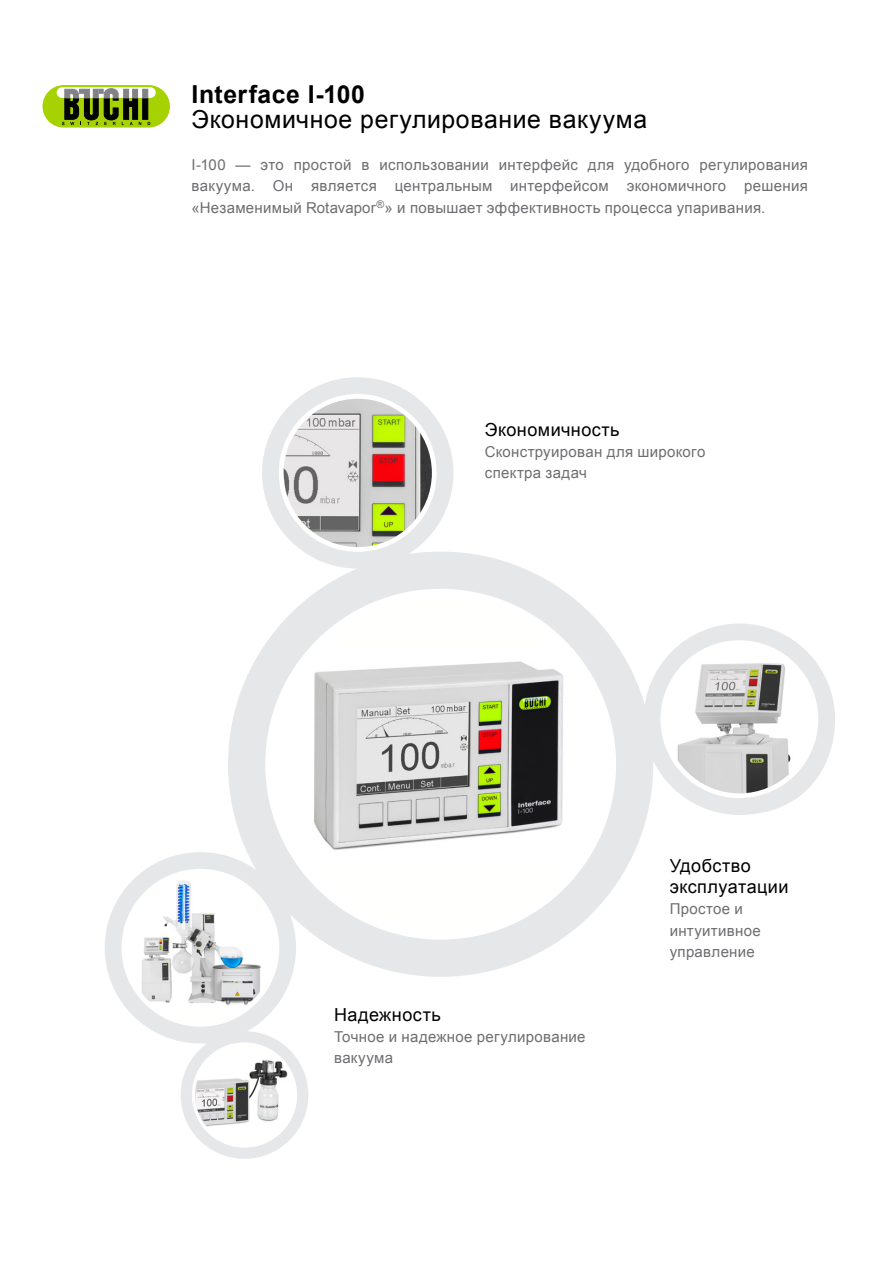
<style>
.page{position:relative;width:893px;height:1263px;background:#fff}
.page>*{position:absolute;margin:0;border:0;box-sizing:border-box;transform-origin:0 0}
.RU_Cover_Subline{font:24.75px "Arial";letter-spacing:.025em;color:#000}
.RU_Cover_Headline{font:700 24.75px "Arial";letter-spacing:.025em;color:#000}
.RU_Title{font:18px/21.3px "Arial";letter-spacing:.025em;color:#000}
.RU_Body_text_justifi{font:15px/21.3px "Arial";letter-spacing:.02em;color:#6d6e71;text-align:justify}
.RU_Body_text_left{font:15px/21.3px "Arial";letter-spacing:.02em;color:#6d6e71}
</style>
<div class="page">
<div style="left:43px;top:85px;width:127px;height:43px;background:#a5d200;border-radius:21px"></div>
<div style="left:143px;top:89px;width:5px;height:30px;background:#000;border:1px solid #000"></div>
<svg style="left:57px;top:87px;width:99px;height:11px"></svg>
<div style="left:143px;top:89px;width:5px;height:9px;background:#808285"></div>
<svg style="left:62px;top:89px;width:79px;height:36px"></svg>
<div style="left:228px;top:552px;width:425px;height:425px;background:#e6e7e8;border-radius:50%"></div>
<div style="left:265px;top:589px;width:351px;height:351px;background:#fff;border-radius:50%"></div>
<img style="left:276px;top:646px;width:329px;height:222px">
<div style="left:262px;top:377px;width:191px;height:192px;background:#e6e7e8;border-radius:50%"></div>
<div style="left:279px;top:394px;width:158px;height:158px;background:#fff;border-radius:50%"></div>
<img style="left:284px;top:399px;width:148px;height:148px;border-radius:74px">
<div style="left:181px;top:1031px;width:127px;height:128px;background:#e6e7e8;border-radius:50%"></div>
<div style="left:192px;top:1042px;width:105px;height:106px;background:#fff;border-radius:50%"></div>
<img style="left:195px;top:1052px;width:98px;height:83px">
<div style="left:644px;top:623px;width:191px;height:192px;background:#e6e7e8;border-radius:50%"></div>
<div style="left:660px;top:640px;width:158px;height:158px;background:#fff;border-radius:50%"></div>
<img style="left:665px;top:645px;width:148px;height:148px;border-radius:72px">
<div style="left:105px;top:852px;width:191px;height:191px;background:#e6e7e8;border-radius:50%"></div>
<div style="left:121px;top:869px;width:158px;height:158px;background:#fff;border-radius:50%"></div>
<img style="left:126px;top:874px;width:149px;height:139px">
<p class="RU_Cover_Headline" style="left:192px;top:77px;width:175px">Interface I-100</p>
<p class="RU_Cover_Subline" style="left:192px;top:103px;width:457px">Экономичное регулирование вакуума</p>
<p class="RU_Body_text_justifi" style="left:192px;top:154px;width:618px">I-100 — это простой в использовании интерфейс для удобного регулирования вакуума. Он является центральным интерфейсом экономичного решения «Незаменимый Rotavapor<sup>®</sup>» и повышает эффективность процесса упаривания.</p>
<p class="RU_Title" style="left:485px;top:419px;width:136px">Экономичность</p>
<p class="RU_Body_text_left" style="left:485px;top:441px;width:222px">Сконструирован для широкого спектра задач</p>
<p class="RU_Title" style="left:334px;top:1004px;width:108px">Надежность</p>
<p class="RU_Body_text_left" style="left:334px;top:1026px;width:253px">Точное и надежное регулирование вакуума</p>
<p class="RU_Title" style="left:670px;top:855px;width:120px">Удобство эксплуатации</p>
<p class="RU_Body_text_left" style="left:670px;top:898px;width:92px">Простое и интуитивное управление</p>
</div>
